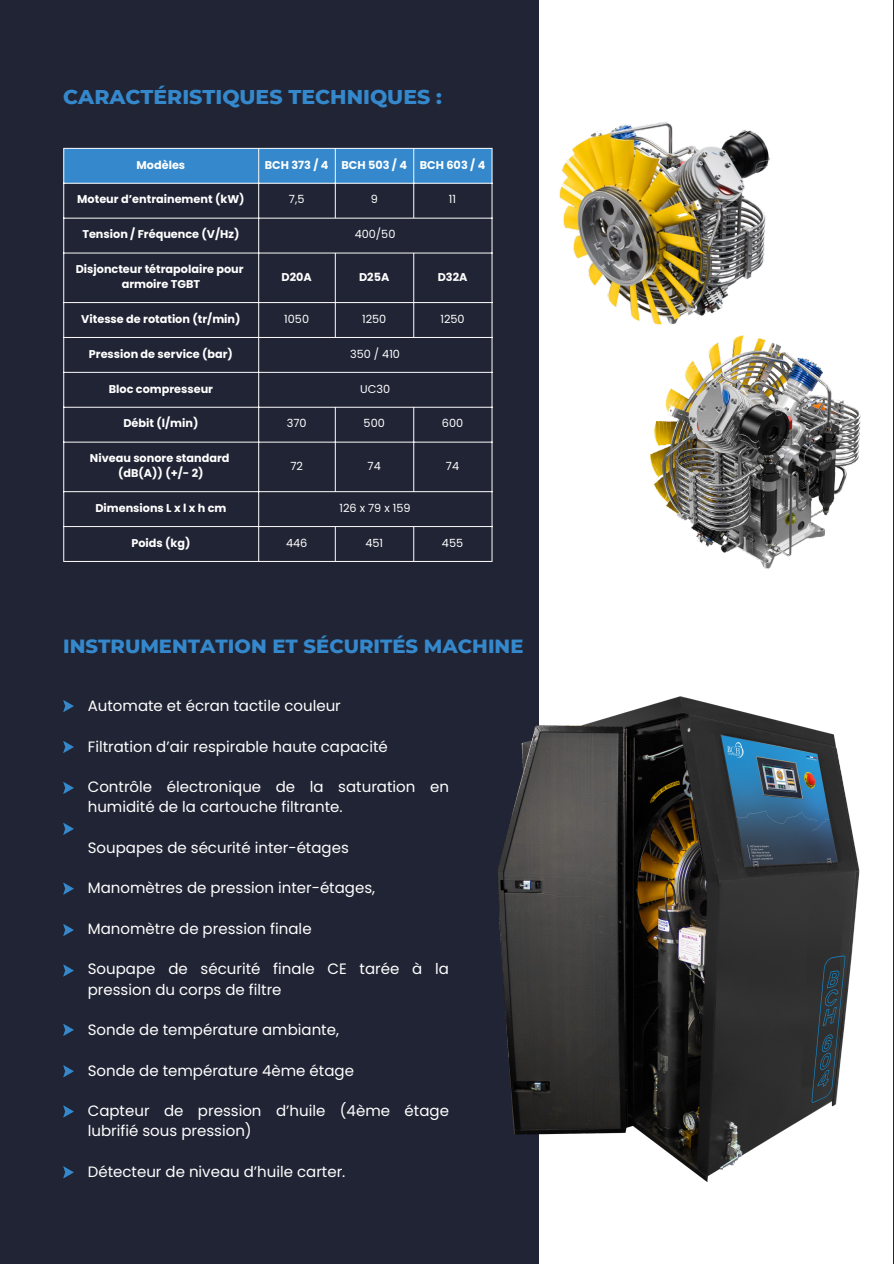
<style>
.page{position:relative;width:894px;height:1264px;background:#fff}
.page>*{position:absolute;margin:0;border:0;box-sizing:border-box;transform-origin:0 0}
.t1{font:800 20.4px "Montserrat";color:#3488cb}
.t2{font:800 19.5px "Montserrat";color:#3488cb}
.t3{font:15px/20.2px "Poppins";color:#fff}
.t4{font:700 11.25px/15px "Poppins";color:#fff;text-align:center}
.t5{font:11.25px "Poppins";color:#fff}
</style>
<div class="page">
<div style="left:0;top:0;width:893px;height:1263px;background:#202434"></div>
<div style="left:539px;top:0;width:353px;height:1263px;background:#fff"></div>
<img style="left:498px;top:680px;width:395px;height:515px">
<img style="left:559px;top:122px;width:212px;height:203px">
<img style="left:650px;top:335px;width:211px;height:234px">
<svg style="left:63px;top:700px;width:10px;height:12px"></svg>
<svg style="left:63px;top:741px;width:10px;height:12px"></svg>
<svg style="left:63px;top:782px;width:10px;height:12px"></svg>
<svg style="left:63px;top:823px;width:10px;height:11px"></svg>
<svg style="left:63px;top:882px;width:10px;height:12px"></svg>
<svg style="left:63px;top:924px;width:10px;height:12px"></svg>
<svg style="left:63px;top:964px;width:10px;height:12px"></svg>
<svg style="left:63px;top:1024px;width:10px;height:11px"></svg>
<svg style="left:63px;top:1065px;width:10px;height:12px"></svg>
<svg style="left:63px;top:1105px;width:10px;height:12px"></svg>
<svg style="left:63px;top:1166px;width:10px;height:12px"></svg>
<div style="left:64px;top:149px;width:427px;height:34px;background:#3488cb"></div>
<hr style="left:63px;top:149px;width:1px;height:412px;background:#fff">
<hr style="left:258px;top:149px;width:1px;height:412px;background:#fff">
<hr style="left:335px;top:149px;width:1px;height:69px;background:#fff">
<hr style="left:335px;top:253px;width:1px;height:84px;background:#fff">
<hr style="left:335px;top:408px;width:1px;height:83px;background:#fff">
<hr style="left:335px;top:527px;width:1px;height:34px;background:#fff">
<hr style="left:413px;top:149px;width:1px;height:69px;background:#fff">
<hr style="left:413px;top:253px;width:1px;height:84px;background:#fff">
<hr style="left:413px;top:408px;width:1px;height:83px;background:#fff">
<hr style="left:413px;top:527px;width:1px;height:34px;background:#fff">
<hr style="left:491px;top:149px;width:1px;height:412px;background:#fff">
<hr style="left:63px;top:148px;width:429px;height:1px;background:#fff">
<hr style="left:63px;top:183px;width:429px;height:1px;background:#fff">
<hr style="left:63px;top:218px;width:429px;height:1px;background:#fff">
<hr style="left:63px;top:252px;width:429px;height:1px;background:#fff">
<hr style="left:63px;top:302px;width:429px;height:1px;background:#fff">
<hr style="left:63px;top:337px;width:429px;height:1px;background:#fff">
<hr style="left:63px;top:372px;width:429px;height:1px;background:#fff">
<hr style="left:63px;top:407px;width:429px;height:1px;background:#fff">
<hr style="left:63px;top:441px;width:429px;height:1px;background:#fff">
<hr style="left:63px;top:491px;width:429px;height:1px;background:#fff">
<hr style="left:63px;top:526px;width:429px;height:1px;background:#fff">
<hr style="left:63px;top:561px;width:429px;height:1px;background:#fff">
<h1 class="t1" style="left:63px;top:84px;width:380px">CARACTÉRISTIQUES TECHNIQUES :</h1>
<p class="t4" style="left:136px;top:157px;width:50px">Modèles</p>
<p class="t4" style="left:265px;top:157px;width:222px">BCH 373 / 4 BCH 503 / 4 BCH 603 / 4</p>
<p class="t4" style="left:77px;top:192px;width:169px">Moteur d’entrainement (kW)</p>
<p class="t5" style="left:289px;top:192px;width:17px">7,5</p>
<p class="t5" style="left:370px;top:192px;width:9px">9</p>
<p class="t5" style="left:449px;top:192px;width:9px">11</p>
<p class="t4" style="left:82px;top:227px;width:158px">Tension / Fréquence (V/Hz)</p>
<p class="t5" style="left:354px;top:226px;width:42px">400/50</p>
<p class="t4" style="left:76px;top:262px;width:169px">Disjoncteur tétrapolaire pour armoire TGBT</p>
<p class="t4" style="left:281px;top:269px;width:32px">D20A</p>
<p class="t4" style="left:359px;top:269px;width:32px">D25A</p>
<p class="t4" style="left:437px;top:269px;width:31px">D32A</p>
<p class="t4" style="left:81px;top:311px;width:161px">Vitesse de rotation (tr/min)</p>
<p class="t5" style="left:284px;top:311px;width:26px">1050</p>
<p class="t5" style="left:362px;top:311px;width:26px">1250</p>
<p class="t5" style="left:440px;top:311px;width:26px">1250</p>
<p class="t4" style="left:89px;top:346px;width:146px">Pression de service (bar)</p>
<p class="t5" style="left:350px;top:346px;width:51px">350 / 410</p>
<p class="t4" style="left:109px;top:381px;width:106px">Bloc compresseur</p>
<p class="t5" style="left:360px;top:381px;width:31px">UC30</p>
<p class="t4" style="left:123px;top:416px;width:76px">Débit (l/min)</p>
<p class="t5" style="left:287px;top:415px;width:21px">370</p>
<p class="t5" style="left:363px;top:415px;width:23px">500</p>
<p class="t5" style="left:442px;top:415px;width:23px">600</p>
<p class="t4" style="left:90px;top:451px;width:141px">Niveau sonore standard (dB(A)) (+/- 2)</p>
<p class="t5" style="left:290px;top:458px;width:14px">72</p>
<p class="t5" style="left:367px;top:458px;width:15px">74</p>
<p class="t5" style="left:446px;top:458px;width:15px">74</p>
<p class="t4" style="left:95px;top:500px;width:133px">Dimensions L x l x h cm</p>
<p class="t5" style="left:339px;top:500px;width:72px">126 x 79 x 159</p>
<p class="t4" style="left:131px;top:535px;width:61px">Poids (kg)</p>
<p class="t5" style="left:286px;top:535px;width:23px">446</p>
<p class="t5" style="left:365px;top:535px;width:19px">451</p>
<p class="t5" style="left:442px;top:535px;width:23px">455</p>
<h2 class="t2" style="left:63px;top:634px;width:461px">INSTRUMENTATION ET SÉCURITÉS MACHINE</h2>
<p class="t3" style="left:88px;top:695px;width:254px">Automate et écran tactile couleur</p>
<p class="t3" style="left:88px;top:736px;width:301px">Filtration d’air respirable haute capacité</p>
<p class="t3" style="left:88px;top:776px;width:362px">Contrôle électronique de la saturation en humidité de la cartouche filtrante.</p>
<p class="t3" style="left:88px;top:837px;width:262px">Soupapes de sécurité inter-étages</p>
<p class="t3" style="left:88px;top:878px;width:289px">Manomètres de pression inter-étages,</p>
<p class="t3" style="left:88px;top:918px;width:225px">Manomètre de pression finale</p>
<p class="t3" style="left:88px;top:959px;width:362px">Soupape de sécurité finale CE tarée à la pression du corps de filtre</p>
<p class="t3" style="left:88px;top:1019px;width:253px">Sonde de température ambiante,</p>
<p class="t3" style="left:88px;top:1060px;width:267px">Sonde de température 4ème étage</p>
<p class="t3" style="left:88px;top:1100px;width:362px">Capteur de pression d’huile (4ème étage lubrifié sous pression)</p>
<p class="t3" style="left:88px;top:1161px;width:259px">Détecteur de niveau d’huile carter.</p>
</div>
